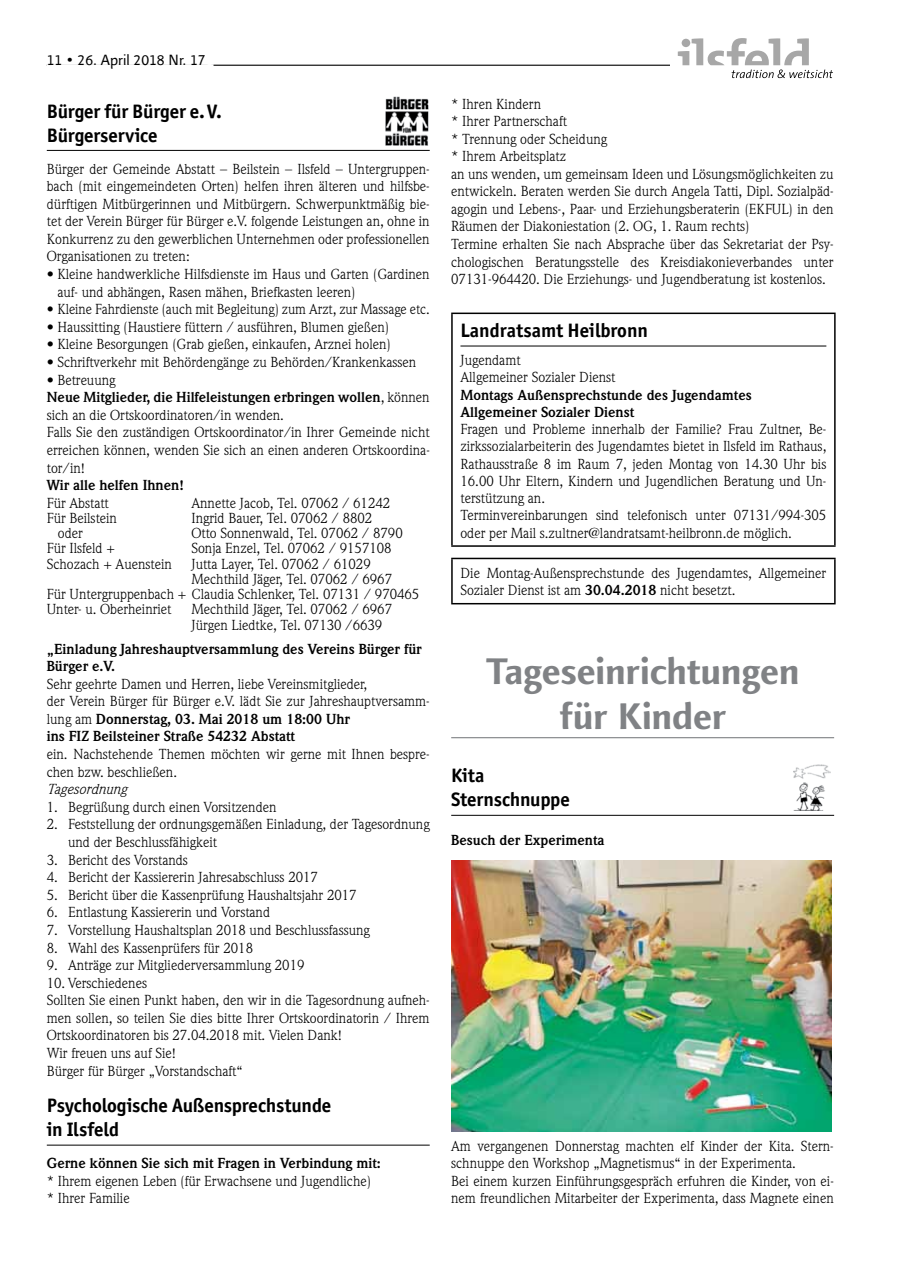
<style>
.page{position:relative;width:902px;height:1280px;background:#fff}
.page>*{position:absolute;margin:0;border:0;box-sizing:border-box;transform-origin:0 0}
.t1{font:700 37.5px/45px "Linotype Finnegan";letter-spacing:-.005em;color:#808285;text-align:center}
.t2{font:700 19.5px/24px "Officina San ITC";letter-spacing:-.005em;color:#000}
.t3{font:15px "Linotype Finnegan";color:#000}
.t4{font:14.25px/17.5px "Weidemann";color:#000}
.t5{font:700 14.25px/17.5px "Weidemann";color:#000}
.t6{font:italic 14.25px "Weidemann";color:#000}
.s1{color:#fff}
.s2{font-weight:700}
</style>
<div class="page">
<hr style="left:47px;top:150px;width:382px;height:1px;background:#000">
<img style="left:385px;top:96px;width:44px;height:50px">
<hr style="left:47px;top:1145px;width:382px;height:1px;background:#000">
<hr style="left:451px;top:313px;width:384px;height:1px;background:#000">
<hr style="left:451px;top:314px;width:1px;height:231px;background:#000">
<hr style="left:834px;top:314px;width:1px;height:231px;background:#000">
<hr style="left:451px;top:545px;width:384px;height:2px;background:#000">
<hr style="left:460px;top:346px;width:366px;height:1px;background:#000">
<hr style="left:451px;top:558px;width:384px;height:1px;background:#000">
<hr style="left:451px;top:559px;width:1px;height:44px;background:#000">
<hr style="left:834px;top:559px;width:1px;height:44px;background:#000">
<hr style="left:451px;top:603px;width:384px;height:1px;background:#000">
<hr style="left:451px;top:737px;width:383px;height:1px;background:#808285">
<hr style="left:451px;top:815px;width:383px;height:1px;background:#000">
<img style="left:793px;top:764px;width:37px;height:47px">
<img style="left:451px;top:861px;width:380px;height:271px">
<hr style="left:47px;top:65px;width:623px;height:1px;background:#000">
<div style="left:47px;top:64px;width:166px;height:5px;background:#fff"></div>
<svg style="left:677px;top:38px;width:156px;height:40px"></svg>
<p class="t3" style="left:47px;top:51px;width:168px">11 • 26. April 2018 Nr. 17<span class="s1">0</span></p>
<h2 class="t2" style="left:47px;top:99px;width:177px">Bürger für Bürger e.V.<br>Bürgerservice</h2>
<p class="t4" style="left:47px;top:160px;width:384px;text-align:justify">Bürger der Gemeinde Abstatt – Beilstein – Ilsfeld – Untergruppen&shy;bach (mit eingemeindeten Orten) helfen ihren älteren und hilfsbe&shy;dürftigen Mitbürgerinnen und Mitbürgern. Schwerpunktmäßig bie&shy;tet der Verein Bürger für Bürger e.V. folgende Leistungen an, ohne in Konkurrenz zu den gewerblichen Unternehmen oder professionellen Organisationen zu treten:</p>
<p class="t4" style="left:57px;top:265px;width:374px;text-indent:-11px">• Kleine handwerkliche Hilfsdienste im Haus und Garten (Gardinen auf- und abhängen, Rasen mähen, Briefkasten leeren)</p>
<p class="t4" style="left:47px;top:300px;width:384px">• Kleine Fahrdienste (auch mit Begleitung) zum Arzt, zur Massage etc.</p>
<p class="t4" style="left:47px;top:318px;width:344px">• Haussitting (Haustiere füttern / ausführen, Blumen gießen)</p>
<p class="t4" style="left:47px;top:336px;width:345px">• Kleine Besorgungen (Grab gießen, einkaufen, Arznei holen)</p>
<p class="t4" style="left:47px;top:353px;width:371px">• Schriftverkehr mit Behördengänge zu Behörden/Krankenkassen</p>
<p class="t4" style="left:47px;top:371px;width:384px">• Betreuung<br><span class="s2">Neue Mitglieder, die Hilfeleistungen erbringen wollen</span>, können sich an die Ortskoordinatoren/in wenden.<br>Falls Sie den zuständigen Ortskoordinator/in Ihrer Gemeinde nicht erreichen können, wenden Sie sich an einen anderen Ortskoordina&shy;tor/in!</p>
<p class="t5" style="left:47px;top:477px;width:138px">Wir alle helfen Ihnen!</p>
<p class="t4" style="left:47px;top:494px;width:64px">Für Abstatt</p>
<p class="t4" style="left:191px;top:494px;width:200px">Annette Jacob, Tel. 07062 / 61242</p>
<p class="t4" style="left:47px;top:509px;width:72px">Für Beilstein</p>
<p class="t4" style="left:191px;top:509px;width:182px">Ingrid Bauer, Tel. 07062 / 8802</p>
<p class="t4" style="left:58px;top:524px;width:27px">oder</p>
<p class="t4" style="left:191px;top:524px;width:213px">Otto Sonnenwald, Tel. 07062 / 8790</p>
<p class="t4" style="left:47px;top:540px;width:70px">Für Ilsfeld +</p>
<p class="t4" style="left:191px;top:540px;width:202px">Sonja Enzel, Tel. 07062 / 9157108</p>
<p class="t4" style="left:47px;top:555px;width:127px">Schozach + Auenstein</p>
<p class="t4" style="left:191px;top:555px;width:181px">Jutta Layer, Tel. 07062 / 61029</p>
<p class="t4" style="left:191px;top:570px;width:202px">Mechthild Jäger, Tel. 07062 / 6967</p>
<p class="t4" style="left:47px;top:585px;width:374px">Für Untergruppenbach + Claudia Schlenker, Tel. 07131 / 970465</p>
<p class="t4" style="left:47px;top:600px;width:126px">Unter- u. Oberheinriet</p>
<p class="t4" style="left:191px;top:602px;width:202px;line-height:15.1px">Mechthild Jäger, Tel. 07062 / 6967<br>Jürgen Liedtke, Tel. 07130 /6639</p>
<p class="t5" style="left:47px;top:640px;width:376px">„Einladung Jahreshauptversammlung des Vereins Bürger für<br>Bürger e.V.</p>
<p class="t4" style="left:47px;top:675px;width:384px">Sehr geehrte Damen und Herren, liebe Vereinsmitglieder,<br>der Verein Bürger für Bürger e.V. lädt Sie zur Jahreshauptversamm&shy;lung am <span class="s2">Donnerstag, 03. Mai 2018 um 18:00 Uhr<br>ins FIZ Beilsteiner Straße 54232 Abstatt</span></p>
<p class="t4" style="left:47px;top:745px;width:384px">ein. Nachstehende Themen möchten wir gerne mit Ihnen bespre&shy;chen bzw. beschließen.</p>
<p class="t6" style="left:47px;top:781px;width:81px">Tagesordnung</p>
<p class="t4" style="left:47px;top:798px;width:231px">1. Begrüßung durch einen Vorsitzenden</p>
<p class="t4" style="left:68px;top:816px;width:363px;text-indent:-21px">2. Feststellung der ordnungsgemäßen Einladung, der Tagesordnung und der Beschlussfähigkeit</p>
<p class="t4" style="left:47px;top:851px;width:143px">3. Bericht des Vorstands</p>
<p class="t4" style="left:47px;top:868px;width:273px">4. Bericht der Kassiererin Jahresabschluss 2017</p>
<p class="t4" style="left:47px;top:886px;width:311px">5. Bericht über die Kassenprüfung Haushaltsjahr 2017</p>
<p class="t4" style="left:47px;top:903px;width:225px">6. Entlastung Kassiererin und Vorstand</p>
<p class="t4" style="left:47px;top:921px;width:324px">7. Vorstellung Haushaltsplan 2018 und Beschlussfassung</p>
<p class="t4" style="left:47px;top:939px;width:208px">8. Wahl des Kassenprüfers für 2018</p>
<p class="t4" style="left:47px;top:956px;width:259px">9. Anträge zur Mitgliederversammlung 2019</p>
<p class="t4" style="left:47px;top:974px;width:384px">10. Verschiedenes<br>Sollten Sie einen Punkt haben, den wir in die Tagesordnung aufneh&shy;men sollen, so teilen Sie dies bitte Ihrer Ortskoordinatorin / Ihrem Ortskoordinatoren bis 27.04.2018 mit. Vielen Dank!<br>Wir freuen uns auf Sie!<br>Bürger für Bürger „Vorstandschaft“</p>
<h2 class="t2" style="left:47px;top:1093px;width:286px">Psychologische Außensprechstunde in Ilsfeld</h2>
<p class="t5" style="left:47px;top:1155px;width:335px">Gerne können Sie sich mit Fragen in Verbindung mit:</p>
<p class="t4" style="left:47px;top:1172px;width:326px">* Ihrem eigenen Leben (für Erwachsene und Jugendliche) * Ihrer Familie</p>
<p class="t4" style="left:451px;top:95px;width:384px">* Ihren Kindern<br>* Ihrer Partnerschaft<br>* Trennung oder Scheidung<br>* Ihrem Arbeitsplatz<br>an uns wenden, um gemeinsam Ideen und Lösungsmöglichkeiten zu entwickeln. Beraten werden Sie durch Angela Tatti, Dipl. Sozialpäd&shy;agogin und Lebens-, Paar- und Erziehungsberaterin (EKFUL) in den Räumen der Diakoniestation (2. OG, 1. Raum rechts)<br>Termine erhalten Sie nach Absprache über das Sekretariat der Psy&shy;chologischen Beratungsstelle des Kreisdiakonieverbandes unter 07131-964420. Die Erziehungs- und Jugendberatung ist kostenlos.</p>
<h2 class="t2" style="left:460px;top:318px;width:189px">Landratsamt Heilbronn</h2>
<p class="t4" style="left:460px;top:351px;width:156px">Jugendamt<br>Allgemeiner Sozialer Dienst</p>
<p class="t5" style="left:460px;top:386px;width:293px">Montags Außensprechstunde des Jugendamtes<br>Allgemeiner Sozialer Dienst</p>
<p class="t4" style="left:460px;top:420px;width:367px">Fragen und Probleme innerhalb der Familie? Frau Zultner, Be&shy;zirkssozialarbeiterin des Jugendamtes bietet in Ilsfeld im Rathaus, Rathausstraße 8 im Raum 7, jeden Montag von 14.30 Uhr bis 16.00 Uhr Eltern, Kindern und Jugendlichen Beratung und Un&shy;terstützung an.<br>Terminvereinbarungen sind telefonisch unter 07131/994-305 oder per Mail s.zultner@landratsamt-heilbronn.de möglich.</p>
<p class="t4" style="left:460px;top:564px;width:367px">Die Montag-Außensprechstunde des Jugendamtes, Allgemeiner<br>Sozialer Dienst ist am <span class="s2">30.04.2018</span> nicht besetzt.</p>
<h1 class="t1" style="left:486px;top:649px;width:314px">Tageseinrichtungen für Kinder</h1>
<h2 class="t2" style="left:451px;top:764px;width:120px">Kita<br>Sternschnuppe</h2>
<p class="t5" style="left:451px;top:831px;width:155px">Besuch der Experimenta</p>
<p class="t4" style="left:451px;top:1137px;width:384px">Am vergangenen Donnerstag machten elf Kinder der Kita. Stern&shy;schnuppe den Workshop „Magnetismus“ in der Experimenta.<br>Bei einem kurzen Einführungsgespräch erfuhren die Kinder, von ei&shy;nem freundlichen Mitarbeiter der Experimenta, dass Magnete einen</p>
</div>
